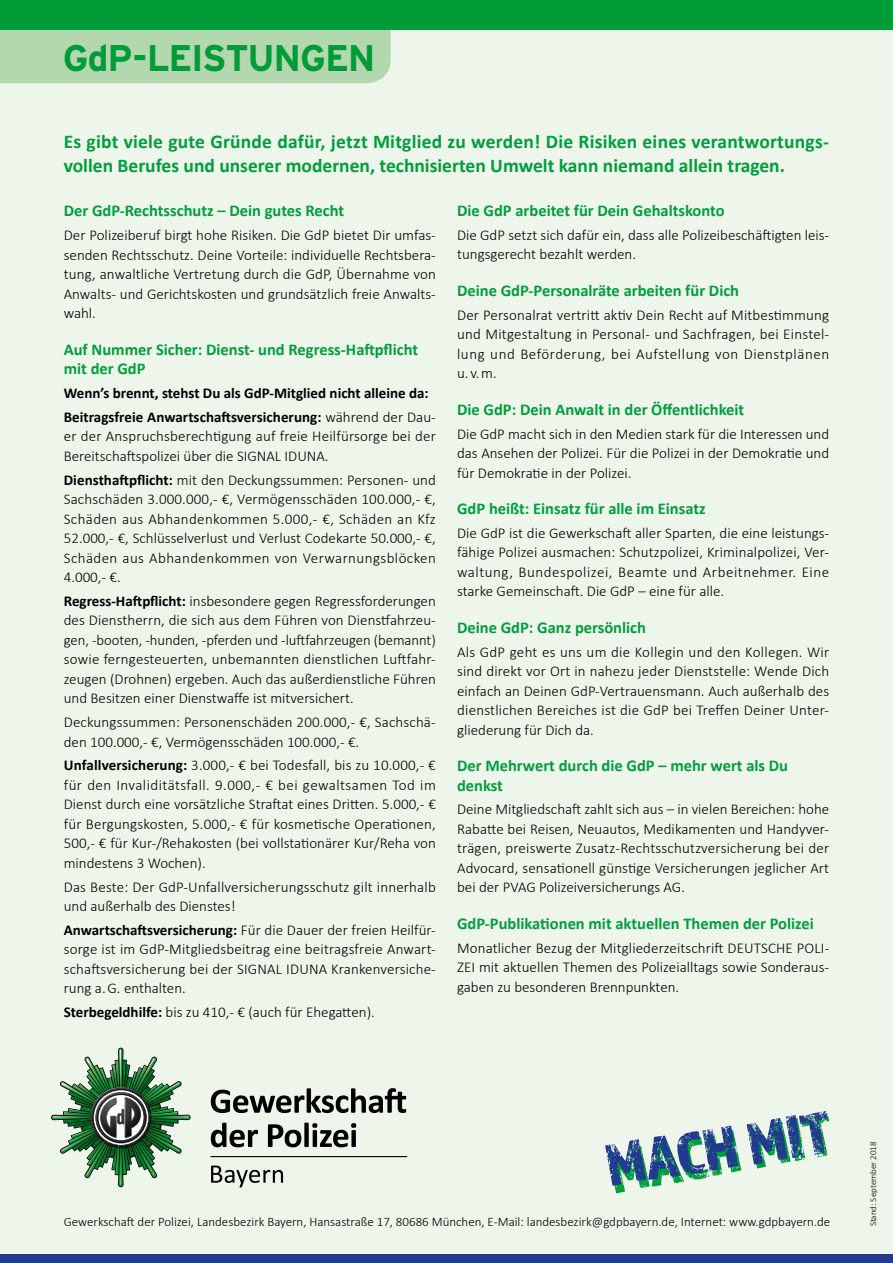
<style>
.page{position:relative;width:893px;height:1263px;background:#eef5eb}
.page>*{position:absolute;margin:0;border:0;box-sizing:border-box;transform-origin:0 0}
.t1{font:700 37.05px "Interstate";letter-spacing:-.035em;color:#009c38}
.t2{font:700 19.5px/24px "Calibri";color:#009e3d}
.t3{font:700 16.5px/19.5px "Calibri";color:#009e3d}
.t4{font:300 15px/19.5px "Calibri";color:#000;text-align:justify}
.t5{font:700 15px/23.7px "Calibri";color:#000}
.t6{font:300 12.9px "Calibri";color:#000}
.t7{font:300 9px "Calibri";color:#000}
.s1{font-weight:300}
.s2{font-weight:700}
</style>
<div class="page">
<div style="left:0;top:30px;width:391px;height:53px;background:#b3d7af"></div>
<div style="left:0;top:0;width:893px;height:30px;background:#009c38"></div>
<svg style="left:211px;top:1165px;width:72px;height:22px"></svg>
<svg style="left:211px;top:1088px;width:195px;height:25px"></svg>
<svg style="left:211px;top:1123px;width:47px;height:24px"></svg>
<svg style="left:268px;top:1122px;width:88px;height:25px"></svg>
<svg style="left:51px;top:1048px;width:140px;height:139px"></svg>
<hr style="left:210px;top:1156px;width:197px;height:1px;background:#000">
<svg style="left:605px;top:1111px;width:224px;height:82px"></svg>
<div style="left:0;top:1254px;width:893px;height:9px;background:#213a8f"></div>
<h1 class="t1" style="left:63px;top:37px;width:314px">GdP-LEISTUNGEN</h1>
<h2 class="t2" style="left:64px;top:129px;width:767px">Es gibt viele gute Gründe dafür, jetzt Mitglied zu werden! Die Risiken eines verantwortungs&shy;vollen Berufes und unserer modernen, technisierten Umwelt kann niemand allein tragen.</h2>
<p class="t3" style="left:64px;top:201px;width:282px">Der GdP-Rechtsschutz – Dein gutes Recht</p>
<p class="t4" style="left:64px;top:225px;width:374px">Der Polizeiberuf birgt hohe Risiken. Die GdP bietet Dir umfas&shy;senden Rechtsschutz. Deine Vorteile: individuelle Rechtsbera&shy;tung, anwaltliche Vertretung durch die GdP, Übernahme von Anwalts- und Gerichtskosten und grundsätzlich freie Anwalts&shy;wahl.</p>
<p class="t3" style="left:64px;top:339px;width:356px">Auf Nummer Sicher: Dienst- und Regress-Haftpflicht mit der GdP</p>
<p class="t5" style="left:64px;top:381px;width:374px">Wenn’s brennt, stehst Du als GdP-Mitglied nicht alleine da:<br>Beitragsfreie Anwartschaftsversicherung: <span class="s1">während der Dau-</span></p>
<p class="t4" style="left:64px;top:426px;width:374px">er der Anspruchsberechtigung auf freie Heilfürsorge bei der<br>Bereitschaftspolizei über die SIGNAL IDUNA.</p>
<p class="t4" style="left:64px;top:469px;width:374px"><span class="s2">Diensthaftpflicht:</span> mit den Deckungssummen: Personen- und Sachschäden 3.000.000,- €, Vermögensschäden 100.000,- €, Schäden aus Abhandenkommen 5.000,- €, Schäden an Kfz 52.000,- €, Schlüsselverlust und Verlust Codekarte 50.000,- €, Schäden aus Abhandenkommen von Verwarnungsblöcken 4.000,- €.</p>
<p class="t4" style="left:64px;top:590px;width:374px"><span class="s2">Regress-Haftpflicht:</span> insbesondere gegen Regressforderungen des Dienstherrn, die sich aus dem Führen von Dienstfahrzeu&shy;gen, -booten, -hunden, -pferden und -luftfahrzeugen (bemannt) sowie ferngesteuerten, unbemannten dienstlichen Luftfahr&shy;zeugen (Drohnen) ergeben. Auch das außerdienstliche Führen und Besitzen einer Dienstwaffe ist mitversichert.</p>
<p class="t4" style="left:64px;top:712px;width:373px">Deckungssummen: Personenschäden 200.000,- €, Sachschä&shy;den 100.000,- €, Vermögensschäden 100.000,- €.</p>
<p class="t4" style="left:64px;top:755px;width:374px"><span class="s2">Unfallversicherung:</span> 3.000,- € bei Todesfall, bis zu 10.000,- € für den Invaliditätsfall. 9.000,- € bei gewaltsamen Tod im Dienst durch eine vorsätzliche Straftat eines Dritten. 5.000,- € für Bergungskosten, 5.000,- € für kosmetische Operationen, 500,- € für Kur-/Rehakosten (bei vollstationärer Kur/Reha von mindestens 3 Wochen).</p>
<p class="t4" style="left:64px;top:876px;width:373px">Das Beste: Der GdP-Unfallversicherungsschutz gilt innerhalb und außerhalb des Dienstes!</p>
<p class="t4" style="left:64px;top:919px;width:374px"><span class="s2">Anwartschaftsversicherung:</span> Für die Dauer der freien Heilfür&shy;sorge ist im GdP-Mitgliedsbeitrag eine beitragsfreie Anwart&shy;schaftsversicherung bei der SIGNAL IDUNA Krankenversiche&shy;rung a.G. enthalten.</p>
<p class="t4" style="left:64px;top:1002px;width:313px"><span class="s2">Sterbegeldhilfe:</span> bis zu 410,- € (auch für Ehegatten).</p>
<p class="t3" style="left:457px;top:201px;width:269px">Die GdP arbeitet für Dein Gehaltskonto</p>
<p class="t4" style="left:457px;top:225px;width:372px">Die GdP setzt sich dafür ein, dass alle Polizeibeschäftigten leis&shy;tungsgerecht bezahlt werden.</p>
<p class="t3" style="left:457px;top:281px;width:284px">Deine GdP-Personalräte arbeiten für Dich</p>
<p class="t4" style="left:457px;top:304px;width:374px">Der Personalrat vertritt aktiv Dein Recht auf Mitbestimmung und Mitgestaltung in Personal- und Sachfragen, bei Einstel&shy;lung und Beförderung, bei Aufstellung von Dienstplänen u. v.m.</p>
<p class="t3" style="left:457px;top:399px;width:289px">Die GdP: Dein Anwalt in der Öffentlichkeit</p>
<p class="t4" style="left:457px;top:423px;width:374px">Die GdP macht sich in den Medien stark für die Interessen und das Ansehen der Polizei. Für die Polizei in der Demokratie und für Demokratie in der Polizei.</p>
<p class="t3" style="left:457px;top:499px;width:250px">GdP heißt: Einsatz für alle im Einsatz</p>
<p class="t4" style="left:457px;top:522px;width:374px">Die GdP ist die Gewerkschaft aller Sparten, die eine leistungs&shy;fähige Polizei ausmachen: Schutzpolizei, Kriminalpolizei, Ver&shy;waltung, Bundespolizei, Beamte und Arbeitnehmer. Eine starke Gemeinschaft. Die GdP – eine für alle.</p>
<p class="t3" style="left:457px;top:617px;width:190px">Deine GdP: Ganz persönlich</p>
<p class="t4" style="left:457px;top:641px;width:374px">Als GdP geht es uns um die Kollegin und den Kollegen. Wir sind direkt vor Ort in nahezu jeder Dienststelle: Wende Dich einfach an Deinen GdP-Vertrauensmann. Auch außerhalb des dienstlichen Bereiches ist die GdP bei Treffen Deiner Unter&shy;gliederung für Dich da.</p>
<p class="t3" style="left:457px;top:756px;width:332px">Der Mehrwert durch die GdP – mehr wert als Du denkst</p>
<p class="t4" style="left:457px;top:799px;width:374px">Deine Mitgliedschaft zahlt sich aus – in vielen Bereichen: hohe Rabatte bei Reisen, Neuautos, Medikamenten und Handyver&shy;trägen, preiswerte Zusatz-Rechtsschutzversicherung bei der Advocard, sensationell günstige Versicherungen jeglicher Art bei der PVAG Polizeiversicherungs AG.</p>
<p class="t3" style="left:457px;top:914px;width:358px">GdP-Publikationen mit aktuellen Themen der Polizei</p>
<p class="t4" style="left:457px;top:937px;width:374px">Monatlicher Bezug der Mitgliederzeitschrift DEUTSCHE POLI-ZEI mit aktuellen Themen des Polizeialltags sowie Sonderaus&shy;gaben zu besonderen Brennpunkten.</p>
<p class="t6" style="left:64px;top:1214px;width:768px">Gewerkschaft der Polizei, Landesbezirk Bayern, Hansastraße 17, 80686 München, E-Mail: landesbezirk@gdpbayern.de, Internet: www.gdpbayern.de</p>
<p class="t7" style="left:867px;top:1226px;width:86px;rotate:-90deg">Stand: September 2018</p>
</div>
